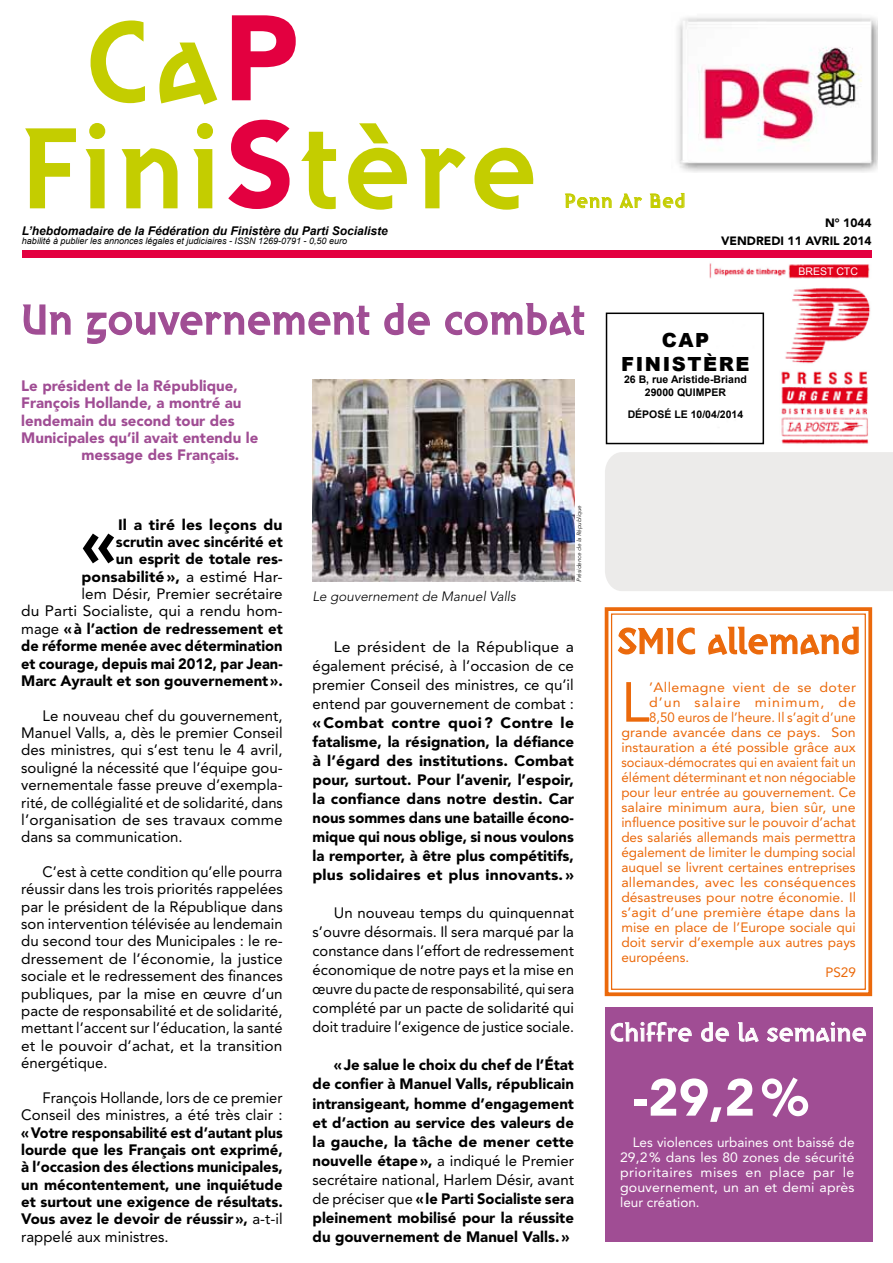
<style>
.page{position:relative;width:893px;height:1263px;background:#fff}
.page>*{position:absolute;margin:0;border:0;box-sizing:border-box;transform-origin:0 0}
.t1{font:112.5px "Brito Original";letter-spacing:.05em;color:#c4cd00}
.t2{font:900 63.75px "Avenir LT Std";color:#000}
.t3{font:55.8px "Avenir LT Std";color:#eb690b}
.t4{font:900 51.6px "Avenir LT Std";color:#fff}
.t5{font:42px "Brito Original";color:#a04d94}
.t6{font:36px "Brito Original";color:#eb690b}
.t7{font:25.5px "Brito Original";color:#fff}
.t8{font:900 19.5px/23.4px "Arial";letter-spacing:.08em;color:#000;text-align:center}
.t9{font:19.5px "Brito Original";letter-spacing:.04em;color:#c4cd00}
.t10{font:15px/17.4px "Avenir LT Std";color:#000;text-align:justify}
.t11{font:900 15px/17.4px "Avenir LT Std";color:#000;text-align:right;scale:1.05 1}
.t12{font:900 15px/19px "Avenir LT Std";color:#000;text-align:justify}
.t13{font:900 15px/17.4px "Avenir LT Std";color:#000;text-align:justify;scale:.96 1}
.t14{font:900 15px "Avenir LT Std";color:#a04d94}
.t15{font:15px/19px "Avenir LT Std";color:#000;text-align:justify;scale:1.05 1}
.t16{font:13.5px "Avenir LT Std";color:#eb690b}
.t17{font:13.5px/15px "Avenir LT Std";letter-spacing:.005em;color:#fff;text-align:justify}
.t18{font:13.5px "Avenir LT Std";color:#eb690b;scale:1.05 1}
.t19{font:13.5px "Avenir LT Std";color:#eb690b;scale:.95 1}
.t20{font:italic 300 13.5px "Avenir LT Std";color:#000}
.t21{font:13.5px "Avenir LT Std";letter-spacing:.025em;color:#eb690b;scale:1.05 1}
.t22{font:13.5px "Avenir LT Std";letter-spacing:.07em;color:#eb690b;scale:1.05 1}
.t23{font:italic 700 12px "Arial";color:#000}
.t24{font:900 12px/18px "Avenir LT Std";color:#000;text-align:right}
.t25{font:700 10.5px/12.6px "Arial";color:#000;text-align:center}
.t26{font:10.5px "Arial";color:#fff}
.t27{font:italic 9px "Arial";color:#000}
.t28{font:italic 300 6px "Avenir LT Std";color:#000}
.s1{font-family:"Avenir LT Std";font-weight:900;font-size:120px;color:#e30040}
.s2{font-weight:400}
</style>
<div class="page">
<svg style="left:604px;top:607px;width:269px;height:390px"></svg>
<div style="left:611px;top:613px;width:255px;height:377px;border:1px solid #eb690b"></div>
<div style="left:605px;top:1007px;width:267px;height:235px;background:#a04d94"></div>
<div style="left:22px;top:250px;width:850px;height:7px;background:#e30040"></div>
<svg style="left:25px;top:128px;width:51px;height:81px"></svg>
<svg style="left:85px;top:123px;width:21px;height:86px"></svg>
<svg style="left:121px;top:148px;width:57px;height:61px"></svg>
<svg style="left:193px;top:123px;width:20px;height:86px"></svg>
<svg style="left:301px;top:131px;width:36px;height:79px"></svg>
<svg style="left:348px;top:123px;width:59px;height:87px"></svg>
<svg style="left:420px;top:147px;width:114px;height:63px"></svg>
<svg style="left:92px;top:20px;width:53px;height:84px"></svg>
<svg style="left:159px;top:42px;width:59px;height:63px"></svg>
<img style="left:677px;top:17px;width:200px;height:155px">
<svg style="left:564px;top:193px;width:48px;height:15px"></svg>
<svg style="left:619px;top:193px;width:23px;height:16px"></svg>
<svg style="left:649px;top:193px;width:36px;height:15px"></svg>
<div style="left:605px;top:452px;width:288px;height:139px;background:#ecebea"></div>
<img style="left:709px;top:263px;width:162px;height:182px">
<div style="left:606px;top:313px;width:158px;height:131px;border:2px solid #000"></div>
<svg style="left:617px;top:627px;width:79px;height:28px"></svg>
<svg style="left:707px;top:626px;width:152px;height:30px"></svg>
<svg style="left:611px;top:1021px;width:81px;height:21px"></svg>
<svg style="left:701px;top:1022px;width:28px;height:20px"></svg>
<svg style="left:738px;top:1022px;width:21px;height:21px"></svg>
<svg style="left:766px;top:1022px;width:100px;height:21px"></svg>
<svg style="left:22px;top:304px;width:49px;height:31px"></svg>
<svg style="left:87px;top:305px;width:283px;height:39px"></svg>
<svg style="left:384px;top:303px;width:46px;height:33px"></svg>
<svg style="left:445px;top:303px;width:140px;height:33px"></svg>
<img style="left:313px;top:379px;width:261px;height:203px">
<h1 class="t1" style="left:86px;top:-5px;width:215px">Ca<span class="s1">P</span></h1>
<h1 class="t1" style="left:21px;top:101px;width:517px">Fini<span class="s1">S</span>tère</h1>
<p class="t23" style="left:22px;top:222px;width:367px">L’hebdomadaire de la Fédération du Finistère du Parti Socialiste</p>
<p class="t27" style="left:22px;top:235px;width:327px">habilité à publier les annonces légales et judiciaires - ISSN 1269-0791 - 0,50 euro</p>
<h3 class="t9" style="left:564px;top:189px;width:123px">Penn Ar Bed</h3>
<p class="t24" style="left:721px;top:213px;width:152px">N° 1044<br>VENDREDI 11 AVRIL 2014</p>
<p class="t26" style="left:799px;top:264px;width:61px">BREST CTC</p>
<h3 class="t5" style="left:21px;top:294px;width:565px">Un gouvernement de combat</h3>
<p class="t14" style="left:21px;top:377px;width:218px">Le président de la République,</p>
<p class="t14" style="left:21px;top:394px;width:222px">François Hollande, a montré au</p>
<p class="t14" style="left:21px;top:411px;width:215px">lendemain du second tour des</p>
<p class="t14" style="left:21px;top:429px;width:239px">Municipales qu’il avait entendu le</p>
<p class="t14" style="left:82px;top:446px;width:159px">message des Français.</p>
<p class="t11" style="left:21px;top:516px;width:251px">Il a tiré les leçons du<br>scrutin avec sincérité et<br>un esprit de totale res&shy;ponsabilité», <span class="s2">a estimé Har-<br>lem Désir, Premier secrétaire<br>du Parti Socialiste, qui a rendu hom&shy;mage</span> «à l’action de redressement et de réforme menée avec détermination et courage, depuis mai 2012, par Jean-<br>Marc Ayrault et son gouvernement».</p>
<p class="t10" style="left:21px;top:707px;width:263px;text-indent:21px">Le nouveau chef du gouvernement, Manuel Valls, a, dès le premier Conseil des ministres, qui s’est tenu le 4 avril, souligné la nécessité que l’équipe gou&shy;vernementale fasse preuve d’exempla&shy;rité, de collégialité et de solidarité, dans l’organisation de ses travaux comme dans sa communication.</p>
<p class="t10" style="left:21px;top:863px;width:263px;text-indent:21px">C’est à cette condition qu’elle pourra réussir dans les trois priorités rappelées par le président de la République dans son intervention télévisée au lendemain du second tour des Municipales : le re&shy;dressement de l’économie, la justice sociale et le redressement des finances publiques, par la mise en œuvre d’un pacte de responsabilité et de solidarité, mettant l’accent sur l’éducation, la santé et le pouvoir d’achat, et la transition énergétique.</p>
<p class="t10" style="left:21px;top:1089px;width:263px;text-align:right">François Hollande, lors de ce premier<br>Conseil des ministres, a été très clair :</p>
<p class="t13" style="left:21px;top:1123px;width:274px">«Votre responsabilité est d’autant plus lourde que les Français ont exprimé, à l’occasion des élections municipales, un mécontentement, une inquiétude et surtout une exigence de résultats.<br>Vous avez le devoir de réussir», <span class="s2">a-t-il rappelé aux ministres.</span></p>
<h2 class="t2" style="left:82px;top:504px;width:36px">«</h2>
<p class="t20" style="left:313px;top:588px;width:205px">Le gouvernement de Manuel Valls</p>
<p class="t28" style="left:576px;top:582px;width:78px;rotate:-90deg">Présidence de la République</p>
<p class="t15" style="left:313px;top:637px;width:251px;text-indent:21px">Le président de la République a également précisé, à l’occasion de ce premier Conseil des ministres, ce qu’il entend par gouvernement de combat :</p>
<p class="t11" style="left:313px;top:713px;width:251px;line-height:19px;text-align:justify">«Combat contre quoi ? Contre le fatalisme, la résignation, la défiance à l’égard des institutions. Combat pour, surtout. Pour l’avenir, l’espoir, la confiance dans notre destin. Car nous sommes dans une bataille écono&shy;mique qui nous oblige, si nous voulons la remporter, à être plus compétitifs, plus solidaires et plus innovants. »</p>
<p class="t10" style="left:313px;top:904px;width:263px;line-height:19px;text-indent:21px">Un nouveau temps du quinquennat s’ouvre désormais. Il sera marqué par la constance dans l’effort de redressement économique de notre pays et la mise en œuvre du pacte de responsabilité, qui sera complété par un pacte de solidarité qui doit traduire l’exigence de justice sociale.</p>
<p class="t12" style="left:313px;top:1056px;width:263px;text-indent:21px">«Je salue le choix du chef de l’État de confier à Manuel Valls, républicain intransigeant, homme d’engagement et d’action au service des valeurs de la gauche, la tâche de mener cette nouvelle étape», <span class="s2">a indiqué le Premier secrétaire national, Harlem Désir, avant de préciser que</span> «le Parti Socialiste sera pleinement mobilisé pour la réussite du gouvernement de Manuel Valls.»</p>
<h3 class="t8" style="left:621px;top:328px;width:130px">CAP<br>FINISTÈRE</h3>
<p class="t25" style="left:624px;top:374px;width:124px">26 B, rue Aristide-Briand<br>29000 QUIMPER</p>
<p class="t25" style="left:628px;top:408px;width:117px">DÉPOSÉ LE 10/04/2014</p>
<h3 class="t6" style="left:617px;top:619px;width:245px">SMIC allemand</h3>
<h3 class="t3" style="left:621px;top:670px;width:29px">L</h3>
<p class="t21" style="left:649px;top:679px;width:198px">’Allemagne vient de se doter</p>
<p class="t22" style="left:649px;top:694px;width:198px">d’un salaire minimum, de</p>
<p class="t16" style="left:649px;top:709px;width:208px">8,50 euros de l’heure. Il s’agit d’une</p>
<p class="t18" style="left:621px;top:724px;width:225px">grande avancée dans ce pays. Son</p>
<p class="t16" style="left:621px;top:739px;width:236px">instauration a été possible grâce aux</p>
<p class="t19" style="left:621px;top:754px;width:248px">sociaux-démocrates qui en avaient fait un</p>
<p class="t16" style="left:621px;top:769px;width:236px">élément déterminant et non négociable</p>
<p class="t16" style="left:621px;top:784px;width:236px">pour leur entrée au gouvernement. Ce</p>
<p class="t18" style="left:621px;top:799px;width:225px">salaire minimum aura, bien sûr, une</p>
<p class="t16" style="left:621px;top:814px;width:236px">influence positive sur le pouvoir d’achat</p>
<p class="t16" style="left:621px;top:829px;width:236px">des salariés allemands mais permettra</p>
<p class="t16" style="left:621px;top:844px;width:236px">également de limiter le dumping social</p>
<p class="t16" style="left:621px;top:859px;width:236px">auquel se livrent certaines entreprises</p>
<p class="t18" style="left:621px;top:874px;width:225px">allemandes, avec les conséquences</p>
<p class="t16" style="left:621px;top:889px;width:236px">désastreuses pour notre économie. Il</p>
<p class="t18" style="left:621px;top:904px;width:225px">s’agit d’une première étape dans la</p>
<p class="t16" style="left:621px;top:919px;width:236px">mise en place de l’Europe sociale qui</p>
<p class="t16" style="left:621px;top:934px;width:236px">doit servir d’exemple aux autres pays</p>
<p class="t16" style="left:621px;top:949px;width:69px">européens.</p>
<p class="t16" style="left:825px;top:964px;width:32px">PS29</p>
<h3 class="t7" style="left:610px;top:1017px;width:259px">Chiffre de la semaine</h3>
<h3 class="t4" style="left:633px;top:1066px;width:177px">-29,2%</h3>
<p class="t17" style="left:620px;top:1135px;width:236px;text-indent:13px">Les violences urbaines ont baissé de 29,2% dans les 80 zones de sécurité prioritaires mises en place par le gouvernement, un an et demi après leur création.</p>
</div>
